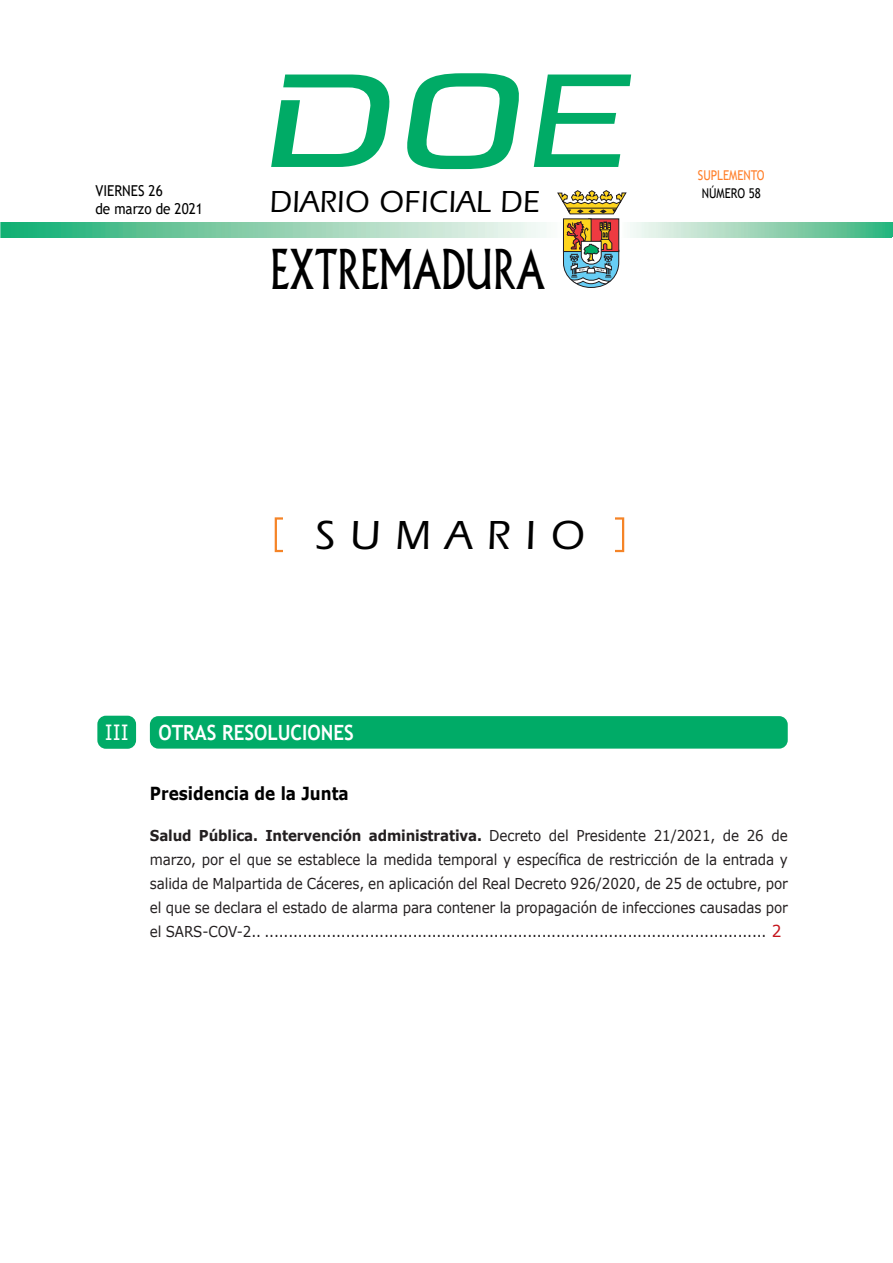
<style>
.page{position:relative;width:893px;height:1263px;background:#fff}
.page>*{position:absolute;margin:0;border:0;box-sizing:border-box;transform-origin:0 0}
.t1{font:53.7px "Albertus";color:#000;scale:.69 1}
.t2{font:500 42px "ITC Eras Std";letter-spacing:.36em;color:#000}
.t3{font:500 31.5px "ITC Eras Std";letter-spacing:.02em;color:#000;scale:.96 1}
.SUM_OTRAS_RESOLUCION{font:700 21px "Trebuchet MS";color:#fff;scale:.9 1}
.SUM_OTRAS_RESOLUCION-2{font:21px "Verdana";color:#fff;scale:.9 1}
.SUM_SUBSECCION{font:700 18px "Verdana";color:#000;scale:.85 1}
.CUERPO_DE_TEXTO{font:15px/24px "Verdana";letter-spacing:-.01em;color:#231f20;text-align:justify;scale:.9 1}
.t4{font:15px/18px "Trebuchet MS";color:#000;scale:.9 1}
.t5{font:13.5px "Trebuchet MS";color:#ff7f2a;scale:.85 1}
.t6{font:13.5px "Trebuchet MS";color:#000;scale:.85 1}
.s1{font-weight:700}
.s2{font-size:16.5px;color:#c5141b}
</style>
<div class="page">
<svg style="left:0;top:222px;width:1px;height:15px"></svg>
<img style="left:1px;top:222px;width:545px;height:15px">
<svg style="left:892px;top:222px;width:1px;height:15px"></svg>
<img style="left:630px;top:222px;width:262px;height:15px">
<svg style="left:557px;top:190px;width:70px;height:98px"></svg>
<svg style="left:271px;top:75px;width:119px;height:92px"></svg>
<svg style="left:407px;top:73px;width:112px;height:96px"></svg>
<svg style="left:534px;top:75px;width:97px;height:92px"></svg>
<div style="left:275px;top:517px;width:349px;height:35px;border:2px solid #f58427"></div>
<div style="left:284px;top:513px;width:331px;height:43px;background:#fff"></div>
<div style="left:150px;top:716px;width:638px;height:33px;background:#00ab67;border-radius:9px"></div>
<div style="left:97px;top:716px;width:39px;height:33px;background:#00ab67;border-radius:9px"></div>
<p class="t4" style="left:95px;top:181px;width:121px">VIERNES 26<br>de marzo de 2021</p>
<h3 class="t3" style="left:269px;top:184px;width:283px">DIARIO OFICIAL DE</h3>
<h1 class="t1" style="left:271px;top:238px;width:399px">EXTREMADURA</h1>
<h2 class="t2" style="left:315px;top:512px;width:271px">SUMARIO</h2>
<p class="SUM_OTRAS_RESOLUCION-2" style="left:105px;top:718px;width:28px">III</p>
<p class="SUM_OTRAS_RESOLUCION" style="left:158px;top:719px;width:219px">OTRAS RESOLUCIONES</p>
<p class="t5" style="left:698px;top:167px;width:80px">SUPLEMENTO</p>
<p class="t6" style="left:702px;top:185px;width:71px">NÚMERO 58</p>
<p class="SUM_SUBSECCION" style="left:150px;top:781px;width:236px">Presidencia de la Junta</p>
<p class="CUERPO_DE_TEXTO" style="left:150px;top:823px;width:710px"><span class="s1">Salud Pública. Intervención administrativa.</span> Decreto del Presidente 21/2021, de 26 de marzo, por el que se establece la medida temporal y específica de restricción de la entrada y salida de Malpartida de Cáceres, en aplicación del Real Decreto 926/2020, de 25 de octubre, por el que se declara el estado de alarma para contener la propagación de infecciones causadas por el SARS-COV-2.. ......................................................................................................... <span class="s2">2</span></p>
</div>
